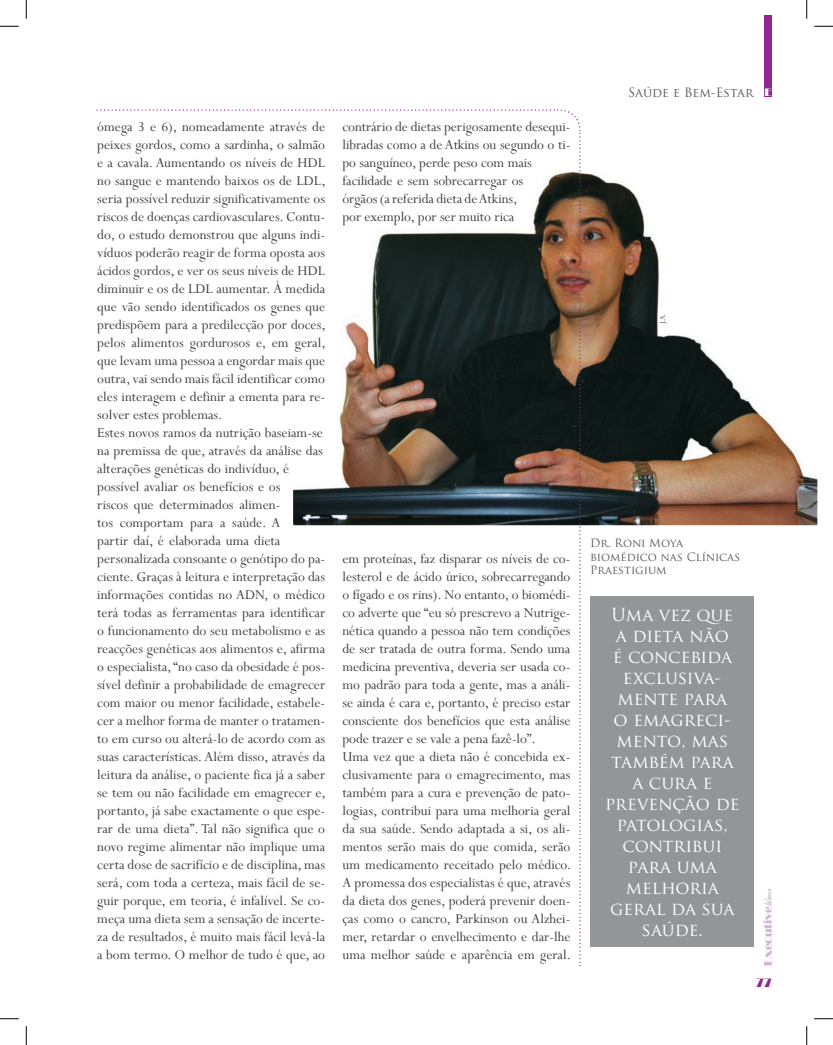
<style>
.page{position:relative;width:833px;height:1045px;background:#fff}
.page>*{position:absolute;margin:0;border:0;box-sizing:border-box;transform-origin:0 0}
.t1{font:17.5px/21px "Trajan Pro";color:#fff;text-align:center}
.t2{font:15px/18px "Perpetua";color:#3e3e3f}
.t3{font:12.5px "Trajan Pro";color:#57585a}
.t4{font:12.5px "Broadway";color:#90268f}
.t5{font:11.25px/13.5px "Trajan Pro";letter-spacing:-.005em;color:#57585a}
.t6{font:11.25px "Broadway";color:#d1b3d4}
.t7{font:7.5px "Perpetua";color:#3e3e3f}
.s1{font-family:"Broadway";font-size:11.12px;color:#fff}
.s2{font-family:"Freestyle Script";color:#babbbe}
</style>
<div class="page">
<div style="left:763px;top:16px;width:8px;height:81px;background:#90268f"></div>
<img style="left:580px;top:171px;width:236px;height:354px">
<svg style="left:96px;top:109px;width:484px;height:857px"></svg>
<div style="left:590px;top:596px;width:163px;height:350px;background:#939598"></div>
<svg style="left:0;top:25px;width:19px;height:2px"></svg>
<svg style="left:814px;top:25px;width:18px;height:2px"></svg>
<svg style="left:0;top:1018px;width:19px;height:1px"></svg>
<svg style="left:814px;top:1018px;width:18px;height:1px"></svg>
<svg style="left:25px;top:0;width:2px;height:19px"></svg>
<svg style="left:25px;top:1026px;width:2px;height:19px"></svg>
<svg style="left:806px;top:0;width:1px;height:19px"></svg>
<svg style="left:806px;top:1026px;width:1px;height:19px"></svg>
<p class="t2" style="left:97px;top:117px;width:230px">ómega 3 e 6), nomeadamente através de peixes gordos, como a sardinha, o salmão e a cavala. Aumentando os níveis de HDL no sangue e mantendo baixos os de LDL, seria possível reduzir significativamente os riscos de doenças cardiovasculares. Contu&shy;do, o estudo demonstrou que alguns indi&shy;víduos poderão reagir de forma oposta aos ácidos gordos, e ver os seus níveis de HDL diminuir e os de LDL aumentar. À medida que vão sendo identificados os genes que predispõem para a predilecção por doces, pelos alimentos gordurosos e, em geral, que levam uma pessoa a engordar mais que outra, vai sendo mais fácil identificar como eles interagem e definir a ementa para re&shy;solver estes problemas.<br>Estes novos ramos da nutrição baseiam-se na premissa de que, através da análise das alterações genéticas do indivíduo, é possível avaliar os benefícios e os<br>riscos que determinados alimen-<br>tos comportam para a saúde. A<br>partir daí, é elaborada uma dieta personalizada consoante o genótipo do pa&shy;ciente. Graças à leitura e interpretação das informações contidas no ADN, o médico terá todas as ferramentas para identificar o funcionamento do seu metabolismo e as reacções genéticas aos alimentos e, afirma o especialista, “no caso da obesidade é pos&shy;sível definir a probabilidade de emagrecer com maior ou menor facilidade, estabele&shy;cer a melhor forma de manter o tratamen&shy;to em curso ou alterá-lo de acordo com as suas características. Além disso, através da leitura da análise, o paciente fica já a saber se tem ou não facilidade em emagrecer e, portanto, já sabe exactamente o que espe&shy;rar de uma dieta”. Tal não significa que o novo regime alimentar não implique uma certa dose de sacrifício e de disciplina, mas será, com toda a certeza, mais fácil de se&shy;guir porque, em teoria, é infalível. Se co&shy;meça uma dieta sem a sensação de incerte&shy;za de resultados, é muito mais fácil levá-la a bom termo. O melhor de tudo é que, ao</p>
<p class="t2" style="left:342px;top:117px;width:229px">contrário de dietas perigosamente desequi&shy;libradas como a de Atkins ou segundo o ti&shy;po sanguíneo, perde peso com mais facilidade e sem sobrecarregar os<br>órgãos (a referida dieta de Atkins,<br>por exemplo, por ser muito rica</p>
<p class="t2" style="left:342px;top:549px;width:230px">em proteínas, faz disparar os níveis de co&shy;lesterol e de ácido úrico, sobrecarregando o fígado e os rins). No entanto, o biomédi&shy;co adverte que “eu só prescrevo a Nutrige&shy;nética quando a pessoa não tem condições de ser tratada de outra forma. Sendo uma medicina preventiva, deveria ser usada co&shy;mo padrão para toda a gente, mas a análi&shy;se ainda é cara e, portanto, é preciso estar consciente dos benefícios que esta análise pode trazer e se vale a pena fazê-lo”.<br>Uma vez que a dieta não é concebida ex&shy;clusivamente para o emagrecimento, mas também para a cura e prevenção de pato&shy;logias, contribui para uma melhoria geral da sua saúde. Sendo adaptada a si, os ali&shy;mentos serão mais do que comida, serão um medicamento receitado pelo médico.<br>A promessa dos especialistas é que, através da dieta dos genes, poderá prevenir doen&shy;ças como o cancro, Parkinson ou Alzhei&shy;mer, retardar o envelhecimento e dar-lhe uma melhor saúde e aparência em geral.</p>
<p class="t3" style="left:627px;top:84px;width:145px">Saúde e Bem-Estar <span class="s1">E</span></p>
<p class="t7" style="left:657px;top:324px;width:12px;rotate:-90deg">J.A.</p>
<p class="t5" style="left:590px;top:536px;width:151px">Dr. Roni Moya biomédico nas Clínicas<br>Praestigium</p>
<p class="t1" style="left:605px;top:604px;width:135px">Uma vez que a dieta não<br>é concebida exclusiva&shy;mente para<br>o emagreci&shy;mento, mas também para a cura e prevenção de patologias, contribui para uma melhoria geral da sua saúde.</p>
<p class="t6" style="left:761px;top:965px;width:80px;rotate:-90deg">Executive<span class="s2">Women</span></p>
<p class="t4" style="left:755px;top:975px;width:18px">77</p>
</div>
